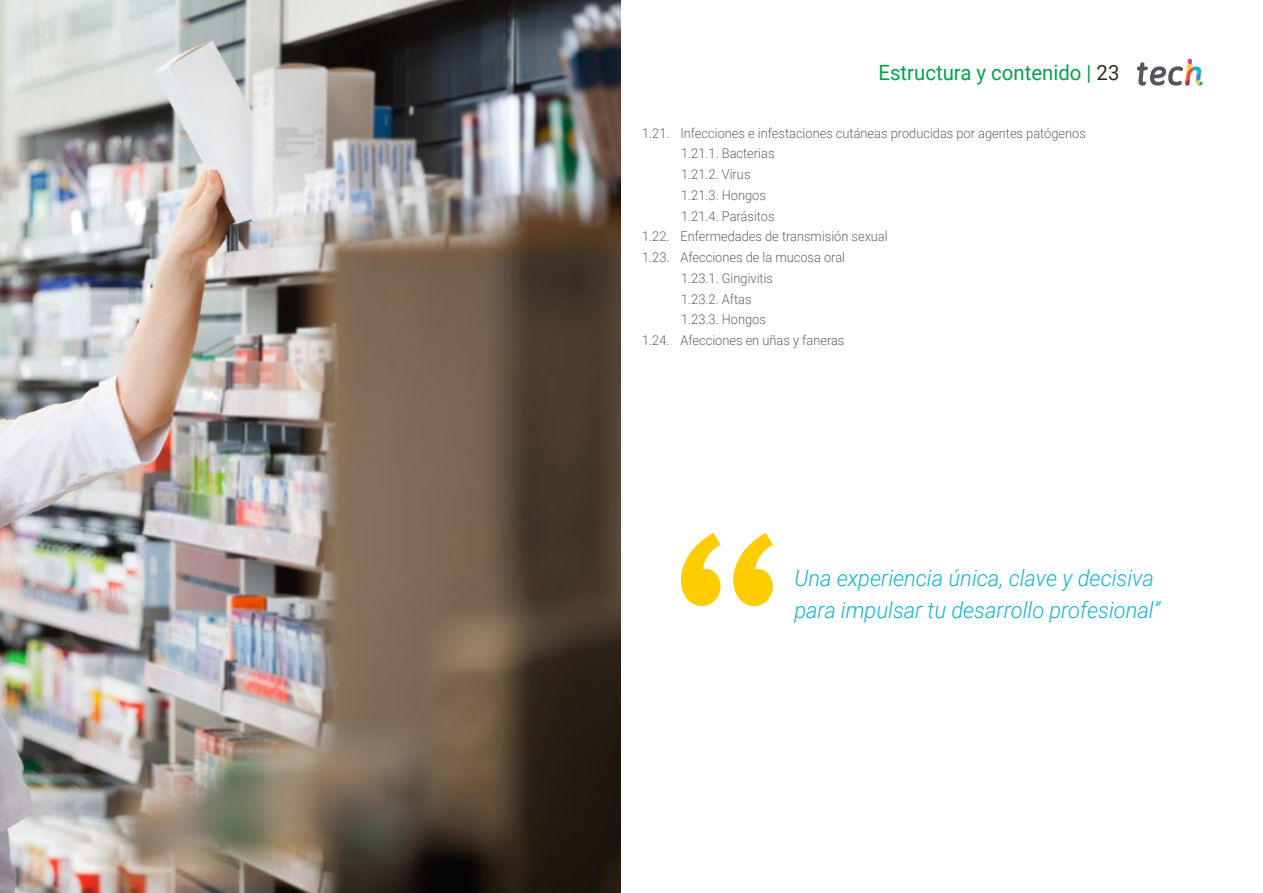
<style>
.page{position:relative;width:1263px;height:893px;background:#fff}
.page>*{position:absolute;margin:0;border:0;box-sizing:border-box;transform-origin:0 0}
.t1{font:italic 300 22.5px/31.5px "Roboto";color:#0fb6cf}
.t2{font:21px "Roboto";color:#04a14d}
.t3{font:300 13.5px "Roboto";color:#61646a;scale:.95 1}
.s1{color:#01a14c}
.s2{color:#312e20}
</style>
<div class="page">
<img style="left:0;top:0;width:621px;height:893px">
<svg style="left:1137px;top:59px;width:65px;height:27px"></svg>
<svg style="left:681px;top:533px;width:92px;height:73px"></svg>
<h2 class="t2" style="left:878px;top:57px;width:242px">Estructura y contenido <span class="s1">|</span> <span class="s2">23</span></h2>
<p class="t3" style="left:642px;top:123px;width:469px">1.21. Infecciones e infestaciones cutáneas producidas por agentes patógenos</p>
<p class="t3" style="left:681px;top:144px;width:100px">1.21.1. Bacterias</p>
<p class="t3" style="left:681px;top:165px;width:75px">1.21.2. Virus</p>
<p class="t3" style="left:681px;top:186px;width:91px">1.21.3. Hongos</p>
<p class="t3" style="left:681px;top:206px;width:100px">1.21.4. Parásitos</p>
<p class="t3" style="left:642px;top:227px;width:260px">1.22. Enfermedades de transmisión sexual</p>
<p class="t3" style="left:642px;top:248px;width:215px">1.23. Afecciones de la mucosa oral</p>
<p class="t3" style="left:681px;top:269px;width:98px">1.23.1. Gingivitis</p>
<p class="t3" style="left:681px;top:289px;width:76px">1.23.2. Aftas</p>
<p class="t3" style="left:681px;top:310px;width:91px">1.23.3. Hongos</p>
<p class="t3" style="left:642px;top:331px;width:214px">1.24. Afecciones en uñas y faneras</p>
<h1 class="t1" style="left:794px;top:562px;width:367px">Una experiencia única, clave y decisiva para impulsar tu desarrollo profesional”</h1>
</div>
